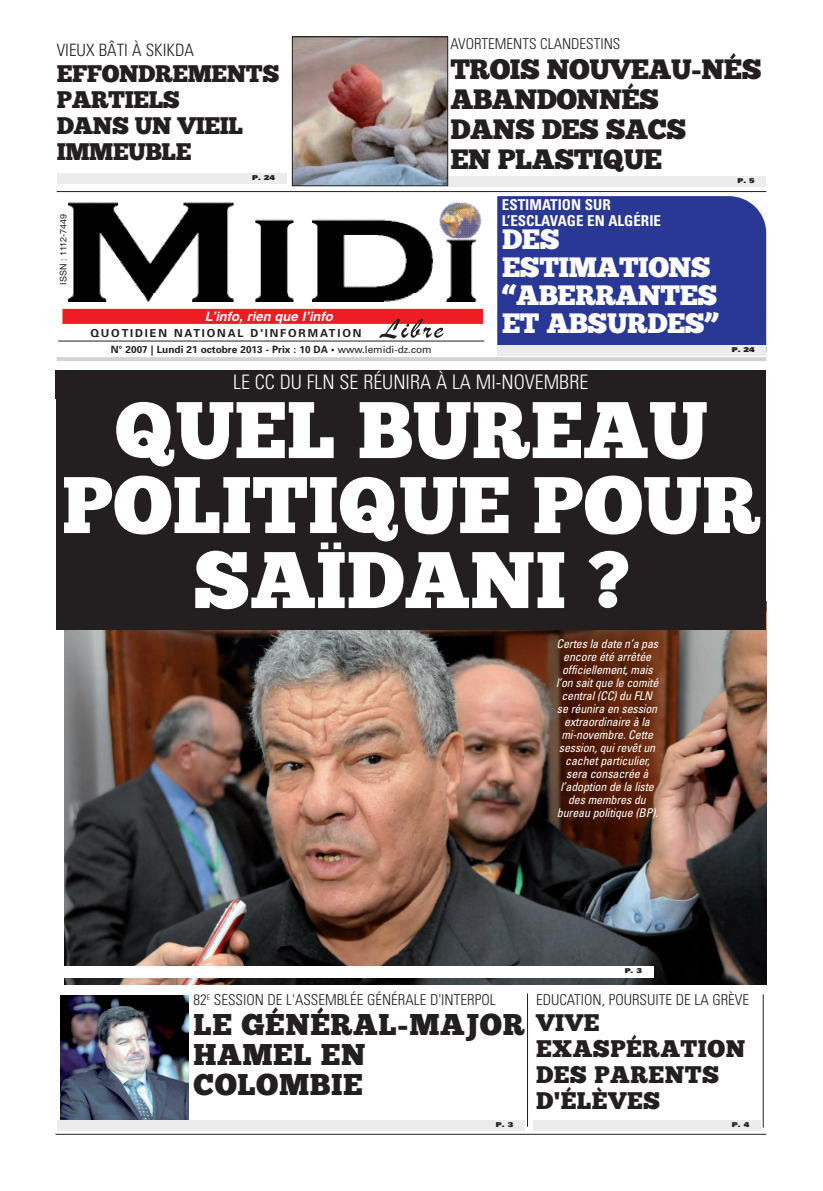
<style>
.page{position:relative;width:823px;height:1191px;background:#fff}
.page>*{position:absolute;margin:0;border:0;box-sizing:border-box;transform-origin:0 0}
.t1{font:80px/75px "Chunk Five";color:#fff;text-align:center}
.t2{font:30px/30px "Chunk Five";letter-spacing:.02em;color:#231f20}
.t3{font:28px/30px "Chunk Five";letter-spacing:-.02em;color:#231f20}
.t4{font:28px/28px "Chunk Five";letter-spacing:-.02em;color:#fff}
.t5{font:24px/26px "Chunk Five";letter-spacing:-.02em;color:#231f20}
.t6{font:24px/26px "Chunk Five";letter-spacing:.02em;color:#231f20}
.t7{font:300 condensed 20px "Univers";color:#fff}
.t8{font:300 condensed 17px "Univers";color:#231f20}
.t9{font:300 condensed 15px "Univers";color:#231f20}
.t10{font:700 condensed 15px/16px "Univers";color:#fff}
.t11{font:italic 700 13px "Helvetica";color:#fff}
.t12{font:italic condensed 12px/13px "Univers";letter-spacing:-.015em;color:#fff;text-align:center}
.t13{font:700 11px "Univers";letter-spacing:.165em;color:#231f20}
.t14{font:700 10px "Univers";color:#231f20}
.t15{font:9px "Helvetica";color:#231f20}
.t16{font:900 6.7px "Univers";color:#231f20;scale:1.19 1}
.s1{font-weight:400}
</style>
<div class="page">
<div style="left:497px;top:196px;width:268px;height:149px;background:#293795"></div>
<img style="left:65px;top:630px;width:700px;height:354px">
<img style="left:68px;top:202px;width:414px;height:92px">
<img style="left:68px;top:294px;width:409px;height:7px">
<hr style="left:57px;top:357px;width:708px;height:4px;background:#d1d2d4">
<hr style="left:58px;top:341px;width:426px;height:1px;background:#231f20">
<div style="left:62px;top:309px;width:420px;height:15px;background:#ee1d23"></div>
<svg style="left:379px;top:319px;width:64px;height:20px"></svg>
<hr style="left:55px;top:1133px;width:710px;height:1px;background:#231f20">
<div style="left:55px;top:370px;width:710px;height:28px;background:#231f20"></div>
<div style="left:57px;top:396px;width:708px;height:234px;background:#231f20"></div>
<div style="left:56px;top:965px;width:597px;height:12px;background:#fff"></div>
<div style="left:448px;top:176px;width:317px;height:10px;background:#ececee"></div>
<div style="left:57px;top:173px;width:229px;height:11px;background:#ececee"></div>
<hr style="left:57px;top:191px;width:708px;height:1px;background:#231f20">
<div style="left:497px;top:345px;width:268px;height:11px;background:#ececee"></div>
<div style="left:533px;top:1119px;width:227px;height:11px;background:#ececee"></div>
<img style="left:294px;top:39px;width:151px;height:145px">
<div style="left:292px;top:37px;width:155px;height:149px;border:1px solid #231f20"></div>
<hr style="left:526px;top:993px;width:1px;height:133px;background:#231f20">
<hr style="left:762px;top:994px;width:1px;height:133px;background:#231f20">
<img style="left:61px;top:995px;width:128px;height:124px">
<div style="left:57px;top:1119px;width:467px;height:11px;background:#ececee"></div>
<h3 class="t8" style="left:57px;top:44px;width:139px">VIEUX BÂTI À SKIKDA</h3>
<h3 class="t5" style="left:57px;top:61px;width:224px">EFFONDREMENTS<br>PARTIELS<br>DANS UN VIEIL<br>IMMEUBLE</h3>
<p class="t15" style="left:60px;top:285px;width:72px;rotate:-90deg">ISSN : 1112-7449</p>
<p class="t16" style="left:252px;top:175px;width:21px">P. 24</p>
<p class="t11" style="left:205px;top:311px;width:129px">L’info, rien que l’info</p>
<p class="t13" style="left:90px;top:328px;width:272px">QUOTIDIEN NATIONAL D'INFORMATION</p>
<p class="t14" style="left:111px;top:346px;width:322px">N° 2007 | Lundi 21 octobre 2013 - Prix : 10 DA • <span class="s1">www.lemidi-dz.com</span></p>
<p class="t9" style="left:450px;top:38px;width:171px">AVORTEMENTS CLANDESTINS</p>
<h3 class="t3" style="left:450px;top:54px;width:312px">TROIS NOUVEAU-NÉS<br>ABANDONNÉS<br>DANS DES SACS<br>EN PLASTIQUE</h3>
<p class="t10" style="left:501px;top:198px;width:160px">ESTIMATION SUR<br>L’ESCLAVAGE EN ALGÉRIE</p>
<h3 class="t4" style="left:502px;top:225px;width:218px">DES<br>ESTIMATIONS “ABERRANTES<br>ET ABSURDES”</h3>
<p class="t16" style="left:737px;top:178px;width:16px">P. 5</p>
<p class="t16" style="left:731px;top:347px;width:21px">P. 24</p>
<h3 class="t7" style="left:233px;top:375px;width:356px">LE CC DU FLN SE RÉUNIRA À LA MI-NOVEMBRE</h3>
<h1 class="t1" style="left:62px;top:393px;width:700px">QUEL BUREAU<br>POLITIQUE POUR<br>SAÏDANI ?</h1>
<p class="t12" style="left:555px;top:638px;width:104px">Certes la date n’a pas encore été arrêtée officiellement, mais l’on sait que le comité central (CC) du FLN se réunira en session extraordinaire à la mi-novembre. Cette session, qui revêt un cachet particulier, sera consacrée à l’adoption de la liste des membres du bureau politique (BP).</p>
<p class="t9" style="left:193px;top:994px;width:303px">82<sup>E</sup> SESSION DE L'ASSEMBLÉE GÉNÉRALE D'INTERPOL</p>
<h2 class="t2" style="left:193px;top:1010px;width:332px">LE GÉNÉRAL-MAJOR<br>HAMEL EN<br>COLOMBIE</h2>
<p class="t16" style="left:495px;top:1122px;width:16px">P. 3</p>
<p class="t16" style="left:624px;top:968px;width:16px">P. 3</p>
<p class="t9" style="left:535px;top:994px;width:214px">EDUCATION, POURSUITE DE LA GRÈVE</p>
<h3 class="t6" style="left:535px;top:1010px;width:211px">VIVE<br>EXASPÉRATION<br>DES PARENTS<br>D'ÉLÈVES</h3>
<p class="t16" style="left:731px;top:1122px;width:16px">P. 4</p>
</div>
